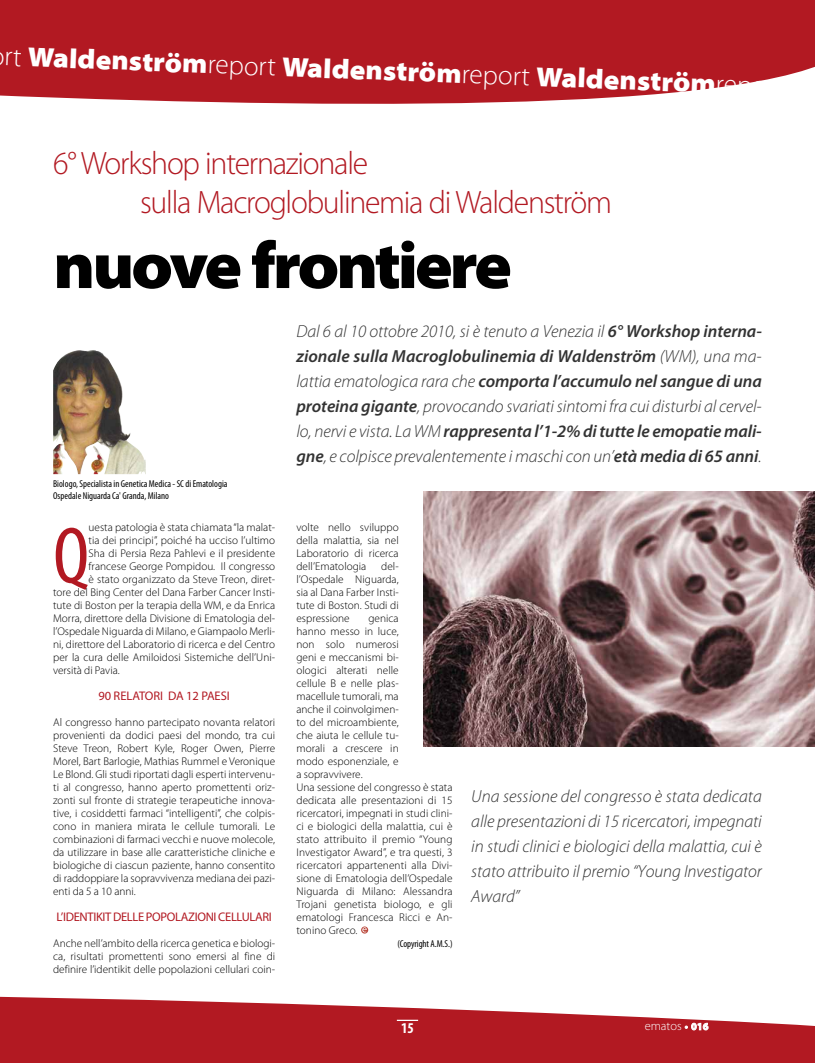
<style>
.page{position:relative;width:815px;height:1063px;background:#fff}
.page>*{position:absolute;margin:0;border:0;box-sizing:border-box;transform-origin:0 0}
.t1{font:condensed 80.5px "Myriad Pro";color:#b21922}
.t2{font:900 semi-expanded 66.25px "Myriad Pro";letter-spacing:-.05em;color:#000}
.t3{font:300 32.5px/39px "Myriad Pro";letter-spacing:-.04em;color:#b21922}
.t4{font:900 semi-expanded 27.5px "Myriad Pro";color:#fff}
.t5{font:italic 300 17.5px/25px "Myriad Pro";letter-spacing:-.005em;color:#333;text-align:justify}
.t6{font:700 condensed 15px "Myriad Pro";color:#fff}
.t7{font:12.5px "Myriad Pro";letter-spacing:-.025em;color:#b21922}
.t8{font:12.5px "Myriad Pro";color:#b21922}
.t9{font:300 12.5px "Myriad Pro";color:#fff}
.t10{font:300 11.25px/13px "Myriad Pro";letter-spacing:.005em;color:#000;text-align:justify}
.t11{font:condensed 10px/12px "Myriad Pro";color:#000}
.s1{font-weight:300;font-stretch:normal}
.s2{font-weight:600}
.s3{font-weight:600;font-size:10px}
.s4{font-weight:700;font-size:10px}
</style>
<div class="page">
<svg style="left:0;top:996px;width:815px;height:67px;fill:#b21922"></svg>
<svg style="left:361px;top:926px;width:7px;height:8px"></svg>
<svg style="left:362px;top:927px;width:5px;height:5px"></svg>
<svg style="left:397px;top:1020px;width:21px;height:1px"></svg>
<img style="left:53px;top:350px;width:93px;height:124px">
<img style="left:424px;top:492px;width:391px;height:255px">
<div style="left:0;top:0;width:815px;height:104px;background:#b21922"></div>
<h3 class="t4" style="left:5px;top:47px;width:782px;rotate:2deg"><span class="s1">rt</span> Waldenström<span class="s1">report</span> Waldenström<span class="s1">report</span> Waldenström<span class="s1">report</span></h3>
<h3 class="t3" style="left:140px;top:146px;width:474px;text-indent:-87px">6° Workshop internazionale<br>sulla Macroglobulinemia di Waldenström</h3>
<h2 class="t2" style="left:53px;top:241px;width:460px">nuove frontiere</h2>
<p class="t5" style="left:296px;top:320px;width:467px">Dal 6 al 10 ottobre 2010, si è tenuto a Venezia il <span class="s2">6° Workshop interna&shy;zionale sulla Macroglobulinemia di Waldenström</span> (WM), una ma&shy;lattia ematologica rara che <span class="s2">comporta l’accumulo nel sangue di una proteina gigante</span>, provocando svariati sintomi fra cui disturbi al cervel&shy;lo, nervi e vista. La WM <span class="s2">rappresenta l’1-2% di tutte le emopatie mali&shy;gne</span>, e colpisce prevalentemente i maschi con un’<span class="s2">età media di 65 anni</span>.</p>
<p class="t11" style="left:53px;top:478px;width:176px">Biologo, Specialista in Genetica Medica - SC di Ematologia<br>Ospedale Niguarda Ca' Granda, Milano</p>
<h1 class="t1" style="left:53px;top:527px;width:37px">Q</h1>
<p class="t10" style="left:89px;top:521px;width:188px">uesta patologia è stata chiamata “la malat-</p>
<p class="t10" style="left:89px;top:534px;width:188px">tia dei principi”, poiché ha ucciso l’ultimo</p>
<p class="t10" style="left:89px;top:547px;width:188px">Sha di Persia Reza Pahlevi e il presidente</p>
<p class="t10" style="left:89px;top:560px;width:188px">francese George Pompidou. Il congresso</p>
<p class="t10" style="left:89px;top:573px;width:188px">è stato organizzato da Steve Treon, diret-</p>
<p class="t10" style="left:53px;top:586px;width:224px">tore del Bing Center del Dana Farber Cancer Insti-</p>
<p class="t10" style="left:53px;top:599px;width:224px">tute di Boston per la terapia della WM, e da Enrica</p>
<p class="t10" style="left:53px;top:612px;width:224px">Morra, direttore della Divisione di Ematologia del-</p>
<p class="t10" style="left:53px;top:625px;width:224px">l’Ospedale Niguarda di Milano, e Giampaolo Merli-</p>
<p class="t10" style="left:53px;top:638px;width:224px">ni, direttore del Laboratorio di ricerca e del Centro</p>
<p class="t10" style="left:53px;top:651px;width:224px">per la cura delle Amiloidosi Sistemiche dell’Uni-</p>
<p class="t10" style="left:53px;top:664px;width:68px">versità di Pavia.</p>
<p class="t8" style="left:98px;top:691px;width:133px">90 RELATORI DA 12 PAESI</p>
<p class="t10" style="left:53px;top:716px;width:224px">Al congresso hanno partecipato novanta relatori provenienti da dodici paesi del mondo, tra cui Steve Treon, Robert Kyle, Roger Owen, Pierre Morel, Bart Barlogie, Mathias Rummel e Veronique Le Blond. Gli studi riportati dagli esperti intervenu&shy;ti al congresso, hanno aperto promettenti oriz&shy;zonti sul fronte di strategie terapeutiche innova&shy;tive, i cosiddetti farmaci “intelligenti”, che colpis&shy;cono in maniera mirata le cellule tumorali. Le combinazioni di farmaci vecchi e nuove molecole, da utilizzare in base alle caratteristiche cliniche e biologiche di ciascun paziente, hanno consentito di raddoppiare la sopravvivenza mediana dei pazi&shy;enti da 5 a 10 anni.</p>
<p class="t7" style="left:57px;top:912px;width:217px">L’IDENTIKIT DELLE POPOLAZIONI CELLULARI</p>
<p class="t10" style="left:53px;top:937px;width:224px">Anche nell’ambito della ricerca genetica e biologi&shy;ca, risultati promettenti sono emersi al fine di definire l’identikit delle popolazioni cellulari coin-</p>
<p class="t10" style="left:296px;top:521px;width:104px">volte nello sviluppo della malattia, sia nel Laboratorio di ricerca dell’Ematologia</p>
<p class="t10" style="left:296px;top:560px;width:104px;text-indent:85px">del&shy;l’Ospedale Niguarda, sia al Dana Farber Insti&shy;tute di Boston. Studi di espressione</p>
<p class="t10" style="left:296px;top:612px;width:158px;text-align:left;text-indent:72px">genica<br>hanno messo in luce,<br>non solo numerosi<br>geni e meccanismi bi-<br>ologici alterati nelle<br>cellule B e nelle plas-<br>macellule tumorali, ma<br>anche il coinvolgimen-<br>to del microambiente,<br>che aiuta le cellule tu-<br>morali a crescere in<br>modo esponenziale, e<br>a sopravvivere.<br>Una sessione del congresso è stata dedicata alle presentazioni di 15 ricercatori, impegnati in studi clini&shy;ci e biologici della malattia, cui è stato attribuito il premio “Young<br>Investigator Award”, e tra questi, 3 ricercatori appartenenti alla Divi&shy;sione di Ematologia dell’Ospedale<br>Niguarda di Milano: Alessandra<br>Trojani genetista biologo, e gli ematologi Francesca Ricci e An&shy;tonino Greco.</p>
<p class="t11" style="left:398px;top:938px;width:56px">(Copyright A.M.S.)</p>
<h3 class="t5" style="left:471px;top:785px;width:292px">Una sessione del congresso è stata dedicata alle presentazioni di 15 ricercatori, impegnati in studi clinici e biologici della malattia, cui è stato attribuito il premio “Young Investigator Award”</h3>
<h3 class="t6" style="left:401px;top:1019px;width:14px">15</h3>
<p class="t9" style="left:645px;top:1021px;width:65px">ematos <span class="s3">•</span> <span class="s4">016</span></p>
</div>
